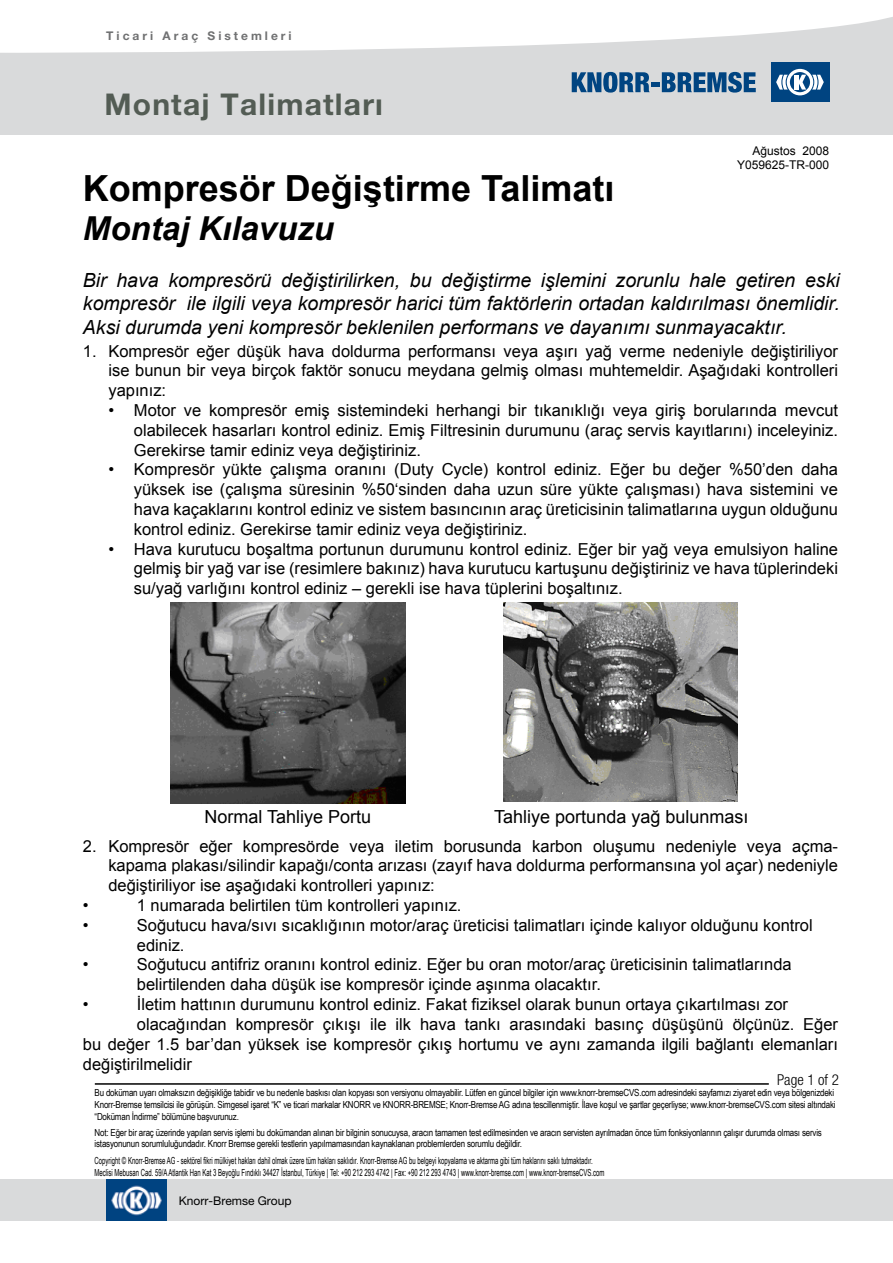
<style>
.page{position:relative;width:893px;height:1263px;background:#fff}
.page>*{position:absolute;margin:0;border:0;box-sizing:border-box;transform-origin:0 0}
.t1{font:700 36px "Arial";color:#000}
.t2{font:italic 700 33px "Arial";color:#000}
.t3{font:700 30px "Helvetica Neue LT Pro";letter-spacing:.04em;color:#535c54}
.t4{font:italic 19.5px/23.4px "Arial";color:#000;text-align:justify}
.t5{font:18px "Arial";color:#000}
.t6{font:16.5px/19.8px "Arial";color:#000;text-align:justify}
.t7{font:300 condensed 15px "Helvetica Neue LT Pro";color:#000}
.t8{font:12px/14.4px "Arial";color:#000;text-align:right}
.t9{font:700 12px "Helvetica Neue LT Pro";letter-spacing:.25em;color:#707172}
.t10{font:12px "Helvetica Neue LT Pro";color:#000}
.t11{font:9.75px/11.7px "Arial Narrow";letter-spacing:-.02em;color:#000}
.t12{font:9.75px/12px "Arial Narrow";color:#000;scale:.75 1}
</style>
<div class="page">
<hr style="left:95px;top:1083px;width:674px;height:2px;background:#000">
<div style="left:0;top:0;width:893px;height:135px;background:#d9dadb"></div>
<svg style="left:572px;top:72px;width:184px;height:21px"></svg>
<div style="left:771px;top:62px;width:58px;height:40px;background:#004481"></div>
<svg style="left:776px;top:69px;width:48px;height:26px"></svg>
<svg style="left:0;top:0;width:893px;height:53px;fill:#fff"></svg>
<div style="left:0;top:1179px;width:893px;height:41px;background:#d9dadb"></div>
<img style="left:106px;top:1179px;width:61px;height:41px">
<img style="left:170px;top:603px;width:235px;height:201px">
<img style="left:504px;top:603px;width:234px;height:198px">
<p class="t9" style="left:106px;top:28px;width:187px">Ticari Araç Sistemleri</p>
<h3 class="t3" style="left:104px;top:86px;width:280px">Montaj Talimatları</h3>
<p class="t8" style="left:737px;top:143px;width:94px">Ağustos 2008<br>Y059625-TR-000</p>
<h1 class="t1" style="left:83px;top:164px;width:533px">Kompresör Değiştirme Talimatı</h1>
<h2 class="t2" style="left:83px;top:207px;width:253px">Montaj Kılavuzu</h2>
<p class="t4" style="left:83px;top:269px;width:758px">Bir hava kompresörü değiştirilirken, bu değiştirme işlemini zorunlu hale getiren eski kompresör ile ilgili veya kompresör harici tüm faktörlerin ortadan kaldırılması önemlidir.<br>Aksi durumda yeni kompresör beklenilen performans ve dayanımı sunmayacaktır.</p>
<p class="t6" style="left:108px;top:341px;width:731px;text-indent:-26px">1. Kompresör eğer düşük hava doldurma performansı veya aşırı yağ verme nedeniyle değiştiriliyor ise bunun bir veya birçok faktör sonucu meydana gelmiş olması muhtemeldir. Aşağıdaki kontrolleri yapınız:</p>
<p class="t6" style="left:134px;top:400px;width:706px;text-indent:-25px">• Motor ve kompresör emiş sistemindeki herhangi bir tıkanıklığı veya giriş borularında mevcut olabilecek hasarları kontrol ediniz. Emiş Filtresinin durumunu (araç servis kayıtlarını) inceleyiniz.<br>Gerekirse tamir ediniz veya değiştiriniz.</p>
<p class="t6" style="left:134px;top:460px;width:706px;text-indent:-25px">• Kompresör yükte çalışma oranını (Duty Cycle) kontrol ediniz. Eğer bu değer %50’den daha yüksek ise (çalışma süresinin %50‘sinden daha uzun süre yükte çalışması) hava sistemini ve hava kaçaklarını kontrol ediniz ve sistem basıncının araç üreticisinin talimatlarına uygun olduğunu kontrol ediniz. Gerekirse tamir ediniz veya değiştiriniz.</p>
<p class="t6" style="left:134px;top:539px;width:706px;text-indent:-26px">• Hava kurutucu boşaltma portunun durumunu kontrol ediniz. Eğer bir yağ veya emulsiyon haline gelmiş bir yağ var ise (resimlere bakınız) hava kurutucu kartuşunu değiştiriniz ve hava tüplerindeki su/yağ varlığını kontrol ediniz – gerekli ise hava tüplerini boşaltınız.</p>
<p class="t5" style="left:204px;top:805px;width:168px">Normal Tahliye Portu</p>
<p class="t5" style="left:494px;top:805px;width:256px">Tahliye portunda yağ bulunması</p>
<p class="t6" style="left:83px;top:836px;width:757px">2. Kompresör eğer kompresörde veya iletim borusunda karbon oluşumu nedeniyle veya açma-</p>
<p class="t6" style="left:108px;top:856px;width:731px">kapama plakası/silindir kapağı/conta arızası (zayıf hava doldurma performansına yol açar) nedeniyle</p>
<p class="t6" style="left:108px;top:876px;width:328px">değiştiriliyor ise aşağıdaki kontrolleri yapınız:</p>
<p class="t6" style="left:83px;top:895px;width:7px">•</p>
<p class="t6" style="left:137px;top:895px;width:326px">1 numarada belirtilen tüm kontrolleri yapınız.</p>
<p class="t6" style="left:83px;top:915px;width:7px">•</p>
<p class="t6" style="left:137px;top:915px;width:677px">Soğutucu hava/sıvı sıcaklığının motor/araç üreticisi talimatları içinde kalıyor olduğunu kontrol ediniz.</p>
<p class="t6" style="left:83px;top:955px;width:7px">•</p>
<p class="t6" style="left:137px;top:955px;width:656px">Soğutucu antifriz oranını kontrol ediniz. Eğer bu oran motor/araç üreticisinin talimatlarında belirtilenden daha düşük ise kompresör içinde aşınma olacaktır.</p>
<p class="t6" style="left:83px;top:994px;width:7px">•</p>
<p class="t6" style="left:137px;top:994px;width:653px">İletim hattının durumunu kontrol ediniz. Fakat fiziksel olarak bunun ortaya çıkartılması zor</p>
<p class="t6" style="left:137px;top:1014px;width:703px">olacağından kompresör çıkışı ile ilk hava tankı arasındaki basınç düşüşünü ölçünüz. Eğer</p>
<p class="t6" style="left:83px;top:1034px;width:757px">bu değer 1.5 bar’dan yüksek ise kompresör çıkış hortumu ve aynı zamanda ilgili bağlantı elemanları</p>
<p class="t6" style="left:83px;top:1054px;width:111px">değiştirilmelidir</p>
<p class="t7" style="left:777px;top:1071px;width:63px">Page 1 of 2</p>
<p class="t11" style="left:95px;top:1087px;width:743px">Bu doküman uyarı olmaksızın değişikliğe tabidir ve bu nedenle baskısı olan kopyası son versiyonu olmayabilir. Lütfen en güncel bilgiler için www.knorr-bremseCVS.com adresindeki sayfamızı ziyaret edin veya bölgenizdeki<br>Knorr-Bremse temsilcisi ile görüşün. Simgesel işaret “K” ve ticari markalar KNORR ve KNORR-BREMSE; Knorr-Bremse AG adına tescillenmiştir. İlave koşul ve şartlar geçerliyse; www.knorr-bremseCVS.com sitesi altındaki “Doküman İndirme” bölümüne başvurunuz.</p>
<p class="t11" style="left:95px;top:1126px;width:729px">Not: Eğer bir araç üzerinde yapılan servis işlemi bu dokümandan alınan bir bilginin sonucuysa, aracın tamamen test edilmesinden ve aracın servisten ayrılmadan önce tüm fonksiyonlarının çalışır durumda olması servis istasyonunun sorumluluğundadır. Knorr Bremse gerekli testlerin yapılmamasından kaynaklanan problemlerden sorumlu değildir.</p>
<p class="t12" style="left:95px;top:1154px;width:681px">Copyright © Knorr-Bremse AG - sektörel fikri mülkiyet hakları dahil olmak üzere tüm hakları saklıdır. Knorr-Bremse AG bu belgeyi kopyalama ve aktarma gibi tüm haklarını saklı tutmaktadır.<br>Meclisi Mebusan Cad. 59/A Atlantik Han Kat 3 Beyoğlu Fındıklı 34427 İstanbul, Türkiye | Tel: +90 212 293 4742 | Fax: +90 212 293 4743 | www.knorr-bremse.com | www.knorr-bremseCVS.com</p>
<p class="t10" style="left:179px;top:1193px;width:114px">Knorr-Bremse Group</p>
</div>
